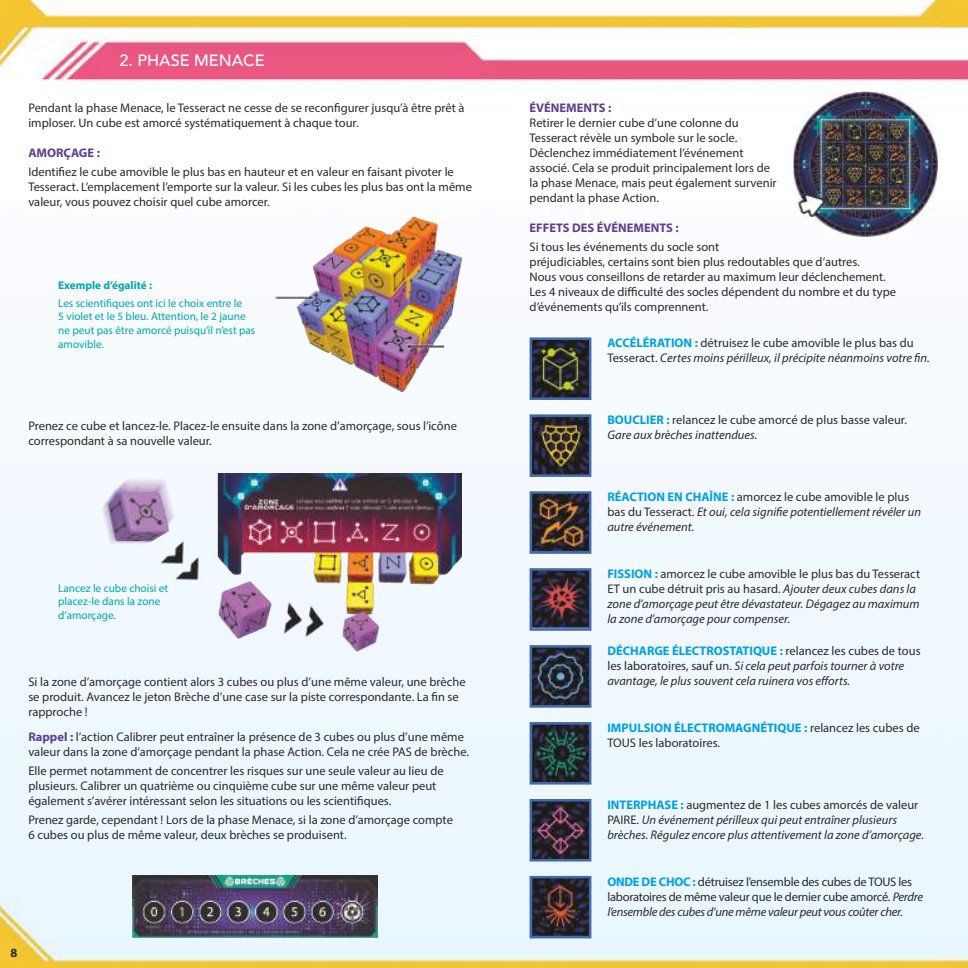
<style>
.page{position:relative;width:968px;height:968px;background:#fff}
.page>*{position:absolute;margin:0;border:0;box-sizing:border-box;transform-origin:0 0}
.t1{font:500 16.25px "Avenir";color:#fff}
.t2{font:12.5px/15px "Myriad Pro";color:#2b2b2a}
.t3{font:italic 12.5px/15px "Myriad Pro";color:#2b2b2a}
.t4{font:12.5px/15px "Myriad Pro";letter-spacing:-.02em;color:#2b2b2a}
.t5{font:700 12.5px "Myriad Pro";color:#5e3e8e}
.t6{font:700 12.5px "Myriad Pro";color:#2b2b2a}
.t7{font:11.25px/13.8px "Myriad Pro";color:#00a9aa}
.t8{font:700 11.25px "Myriad Pro";color:#00a9aa}
.s1{font-weight:700;color:#5e3e8e}
.s2{font-weight:700;font-style:normal;color:#00a0e4}
.s3{font-style:normal}
.s4{font-weight:700;color:#00a0e4}
.s5{font-style:italic}
</style>
<div class="page">
<img style="left:0;top:0;width:967px;height:967px">
<img style="left:275px;top:217px;width:186px;height:174px">
<img style="left:101px;top:473px;width:360px;height:178px">
<img style="left:132px;top:875px;width:245px;height:62px">
<img style="left:532px;top:340px;width:56px;height:57px">
<div style="left:529px;top:337px;width:62px;height:63px;border:2px solid #466aa8"></div>
<img style="left:532px;top:417px;width:56px;height:57px">
<div style="left:529px;top:414px;width:62px;height:63px;border:2px solid #466aa8"></div>
<img style="left:532px;top:494px;width:56px;height:56px">
<div style="left:529px;top:491px;width:62px;height:62px;border:2px solid #466aa8"></div>
<img style="left:532px;top:571px;width:56px;height:56px">
<div style="left:529px;top:568px;width:62px;height:62px;border:2px solid #466aa8"></div>
<img style="left:532px;top:648px;width:56px;height:56px">
<div style="left:529px;top:645px;width:62px;height:62px;border:2px solid #466aa8"></div>
<img style="left:532px;top:725px;width:56px;height:56px">
<div style="left:529px;top:722px;width:62px;height:62px;border:2px solid #466aa8"></div>
<img style="left:532px;top:801px;width:56px;height:57px">
<div style="left:529px;top:798px;width:62px;height:63px;border:2px solid #466aa8"></div>
<img style="left:532px;top:878px;width:56px;height:57px">
<div style="left:529px;top:875px;width:62px;height:63px;border:2px solid #466aa8"></div>
<img style="left:793px;top:91px;width:144px;height:146px">
<h1 class="t1" style="left:119px;top:46px;width:147px">2. PHASE MENACE</h1>
<p class="t2" style="left:28px;top:100px;width:437px">Pendant la phase Menace, le Tesseract ne cesse de se reconfigurer jusqu’à être prêt à imploser. Un cube est amorcé systématiquement à chaque tour.</p>
<p class="t5" style="left:28px;top:145px;width:73px">AMORÇAGE :</p>
<p class="t2" style="left:28px;top:164px;width:445px">Identifiez le cube amovible le plus bas en hauteur et en valeur en faisant pivoter le<br>Tesseract. L’emplacement l’emporte sur la valeur. Si les cubes les plus bas ont la même valeur, vous pouvez choisir quel cube amorcer.</p>
<p class="t8" style="left:58px;top:277px;width:95px">Exemple d’égalité :</p>
<p class="t7" style="left:58px;top:296px;width:199px">Les scientifiques ont ici le choix entre le<br>5 violet et le 5 bleu. Attention, le 2 jaune ne peut pas être amorcé puisqu’il n’est pas amovible.</p>
<p class="t2" style="left:28px;top:417px;width:430px">Prenez ce cube et lancez-le. Placez-le ensuite dans la zone d’amorçage, sous l’icône correspondant à sa nouvelle valeur.</p>
<p class="t7" style="left:58px;top:580px;width:112px">Lancez le cube choisi et placez-le dans la zone d’amorçage.</p>
<p class="t2" style="left:28px;top:673px;width:438px">Si la zone d’amorçage contient alors 3 cubes ou plus d’une même valeur, une brèche se produit. Avancez le jeton Brèche d’une case sur la piste correspondante. La fin se rapproche !</p>
<p class="t2" style="left:28px;top:729px;width:442px"><span class="s1">Rappel :</span> l’action Calibrer peut entraîner la présence de 3 cubes ou plus d’une même valeur dans la zone d’amorçage pendant la phase Action. Cela ne crée PAS de brèche.</p>
<p class="t2" style="left:28px;top:763px;width:417px">Elle permet notamment de concentrer les risques sur une seule valeur au lieu de plusieurs. Calibrer un quatrième ou cinquième cube sur une même valeur peut également s’avérer intéressant selon les situations ou les scientifiques.</p>
<p class="t2" style="left:28px;top:811px;width:426px">Prenez garde, cependant ! Lors de la phase Menace, si la zone d’amorçage compte<br>6 cubes ou plus de même valeur, deux brèches se produisent.</p>
<p class="t6" style="left:11px;top:944px;width:8px">8</p>
<p class="t5" style="left:529px;top:100px;width:83px">ÉVÉNEMENTS :</p>
<p class="t2" style="left:529px;top:115px;width:248px">Retirer le dernier cube d’une colonne du Tesseract révèle un symbole sur le socle.<br>Déclenchez immédiatement l’événement associé. Cela se produit principalement lors de la phase Menace, mais peut également survenir pendant la phase Action.</p>
<p class="t5" style="left:529px;top:220px;width:151px">EFFETS DES ÉVÉNEMENTS :</p>
<p class="t2" style="left:529px;top:239px;width:368px">Si tous les événements du socle sont<br>préjudiciables, certains sont bien plus redoutables que d’autres.<br>Nous vous conseillons de retarder au maximum leur déclenchement.<br>Les 4 niveaux de difficulté des socles dépendent du nombre et du type d’événements qu’ils comprennent.</p>
<p class="t3" style="left:607px;top:335px;width:324px"><span class="s2">ACCÉLÉRATION :</span> <span class="s3">détruisez le cube amovible le plus bas du<br>Tesseract.</span> Certes moins périlleux, il précipite néanmoins votre fin.</p>
<p class="t2" style="left:607px;top:412px;width:301px"><span class="s4">BOUCLIER :</span> relancez le cube amorcé de plus basse valeur.<br><span class="s5">Gare aux brèches inattendues.</span></p>
<p class="t3" style="left:607px;top:489px;width:315px"><span class="s2">RÉACTION EN CHAÎNE :</span> <span class="s3">amorcez le cube amovible le plus bas du Tesseract.</span> Et oui, cela signifie potentiellement révéler un autre événement.</p>
<p class="t3" style="left:607px;top:566px;width:314px"><span class="s2">FISSION :</span> <span class="s3">amorcez le cube amovible le plus bas du Tesseract ET un cube détruit pris au hasard.</span> Ajouter deux cubes dans la zone d’amorçage peut être dévastateur. Dégagez au maximum la zone d’amorçage pour compenser.</p>
<p class="t3" style="left:607px;top:643px;width:315px"><span class="s2">DÉCHARGE ÉLECTROSTATIQUE :</span> <span class="s3">relancez les cubes de tous les laboratoires, sauf un.</span> Si cela peut parfois tourner à votre avantage, le plus souvent cela ruinera vos efforts.</p>
<p class="t2" style="left:607px;top:720px;width:314px"><span class="s4">IMPULSION ÉLECTROMAGNÉTIQUE :</span> relancez les cubes de<br>TOUS les laboratoires.</p>
<p class="t3" style="left:607px;top:797px;width:318px"><span class="s2">INTERPHASE :</span> <span class="s3">augmentez de 1 les cubes amorcés de valeur<br>PAIRE.</span> Un événement périlleux qui peut entraîner plusieurs brèches. Régulez encore plus attentivement la zone d’amorçage.</p>
<p class="t4" style="left:607px;top:874px;width:317px"><span class="s4">ONDE DE CHOC :</span> détruisez l’ensemble des cubes de TOUS les laboratoires de même valeur que le dernier cube amorcé. <span class="s5">Perdre l’ensemble des cubes d’une même valeur peut vous coûter cher.</span></p>
</div>
